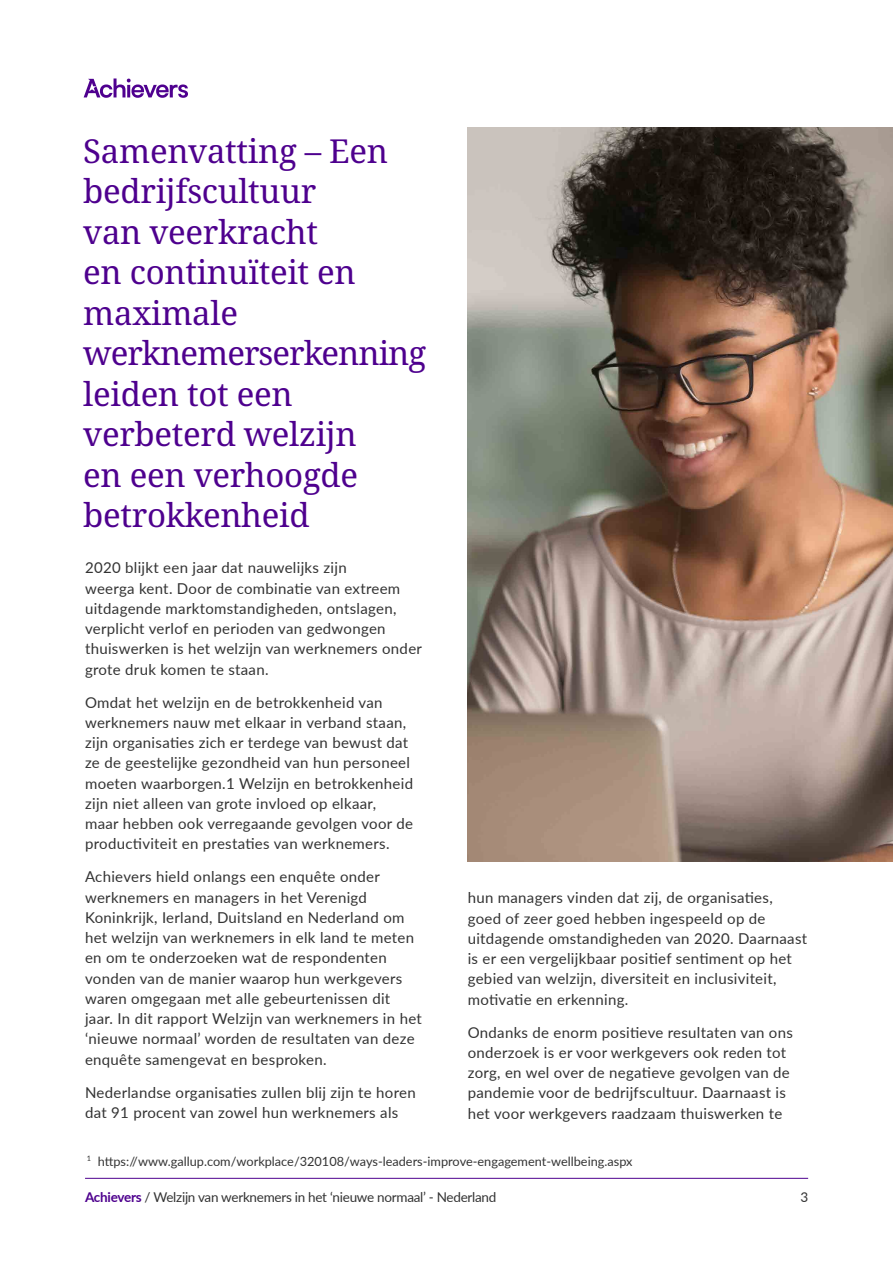
<style>
.page{position:relative;width:893px;height:1263px;background:#fff}
.page>*{position:absolute;margin:0;border:0;box-sizing:border-box;transform-origin:0 0}
.t1{font:33px/40.5px "Noto Serif";letter-spacing:-.01em;color:#4e008e}
.t2{font:15px/20.2px "Lato";letter-spacing:.02em;color:#333}
.t3{font:13.5px "Lato";letter-spacing:-.02em;color:#333}
.t4{font:12.75px "Lato";color:#333}
.s1{font-weight:700;color:#4e008e}
</style>
<div class="page">
<hr style="left:85px;top:1178px;width:723px;height:1px;background:#4e008e">
<svg style="left:84px;top:78px;width:104px;height:20px"></svg>
<img style="left:468px;top:128px;width:425px;height:733px">
<h1 class="t1" style="left:83px;top:132px;width:345px">Samenvatting – Een bedrijfscultuur<br>van veerkracht<br>en continuïteit en maximale werknemerserkenning leiden tot een verbeterd welzijn<br>en een verhoogde betrokkenheid</h1>
<p class="t2" style="left:85px;top:557px;width:338px">2020 blijkt een jaar dat nauwelijks zijn<br>weerga kent. Door de combinatie van extreem uitdagende marktomstandigheden, ontslagen, verplicht verlof en perioden van gedwongen thuiswerken is het welzijn van werknemers onder grote druk komen te staan.</p>
<p class="t2" style="left:85px;top:691px;width:330px">Omdat het welzijn en de betrokkenheid van werknemers nauw met elkaar in verband staan, zijn organisaties zich er terdege van bewust dat ze de geestelijke gezondheid van hun personeel moeten waarborgen.1 Welzijn en betrokkenheid zijn niet alleen van grote invloed op elkaar, maar hebben ook verregaande gevolgen voor de productiviteit en prestaties van werknemers.</p>
<p class="t2" style="left:85px;top:866px;width:338px">Achievers hield onlangs een enquête onder werknemers en managers in het Verenigd Koninkrijk, Ierland, Duitsland en Nederland om het welzijn van werknemers in elk land te meten en om te onderzoeken wat de respondenten vonden van de manier waarop hun werkgevers waren omgegaan met alle gebeurtenissen dit jaar. In dit rapport Welzijn van werknemers in het ‘nieuwe normaal’ worden de resultaten van deze enquête samengevat en besproken.</p>
<p class="t2" style="left:85px;top:1081px;width:332px">Nederlandse organisaties zullen blij zijn te horen dat 91 procent van zowel hun werknemers als</p>
<p class="t2" style="left:468px;top:887px;width:341px">hun managers vinden dat zij, de organisaties, goed of zeer goed hebben ingespeeld op de uitdagende omstandigheden van 2020. Daarnaast is er een vergelijkbaar positief sentiment op het gebied van welzijn, diversiteit en inclusiviteit, motivatie en erkenning.</p>
<p class="t2" style="left:468px;top:1021px;width:327px">Ondanks de enorm positieve resultaten van ons onderzoek is er voor werkgevers ook reden tot zorg, en wel over de negatieve gevolgen van de pandemie voor de bedrijfscultuur. Daarnaast is het voor werkgevers raadzaam thuiswerken te</p>
<p class="t4" style="left:87px;top:1152px;width:547px"><sup>1</sup> https://www.gallup.com/workplace/320108/ways-leaders-improve-engagement-wellbeing.aspx</p>
<p class="t3" style="left:85px;top:1187px;width:413px"><span class="s1">Achievers</span> / Welzijn van werknemers in het ‘nieuwe normaal’ - Nederland</p>
<p class="t3" style="left:800px;top:1187px;width:9px">3</p>
</div>
